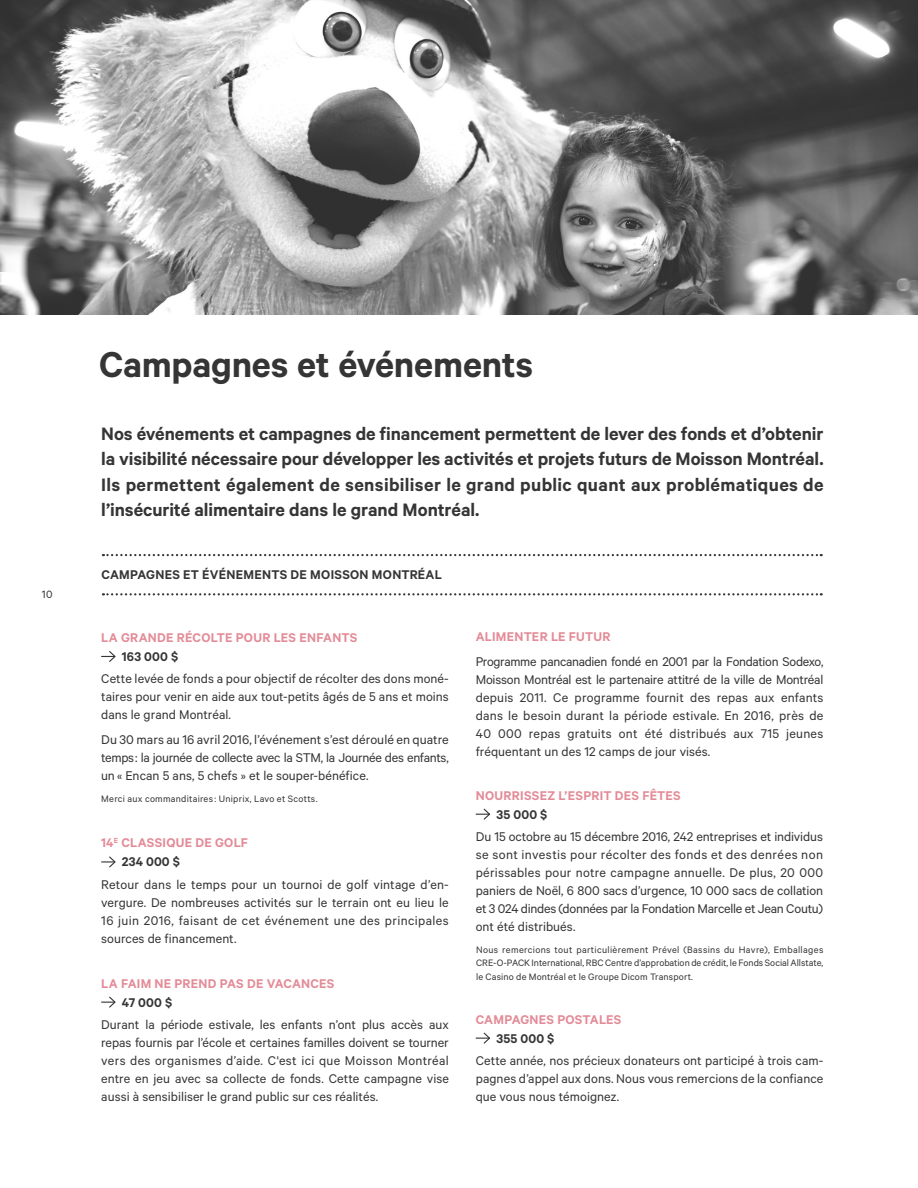
<style>
.page{position:relative;width:918px;height:1188px;background:#fff}
.page>*{position:absolute;margin:0;border:0;box-sizing:border-box;transform-origin:0 0}
.t1{font:600 40.5px "Calibre";letter-spacing:-.005em;color:#363536}
.t2{font:600 20.25px/25.5px "Calibre";color:#363536;text-align:justify}
.Sous-titres{font:14.25px/18px "Calibre";letter-spacing:.005em;color:#363536;text-align:justify}
.Sous-titres-2{font:600 14.25px "Calibre";letter-spacing:.02em;color:#e38b97}
.Sous-titres-3{font:600 14.25px "Calibre";letter-spacing:.015em;color:#363536}
.t3{font:12px "Calibre";color:#363536}
.Sous-titres-4{font:10.5px/13.5px "Calibre";letter-spacing:.015em;color:#363536;text-align:justify}
</style>
<div class="page">
<img style="left:0;top:0;width:918px;height:314px">
<svg style="left:103px;top:593px;width:719px;height:2px"></svg>
<svg style="left:103px;top:554px;width:719px;height:2px"></svg>
<svg style="left:476px;top:1032px;width:15px;height:12px"></svg>
<svg style="left:101px;top:996px;width:15px;height:12px"></svg>
<svg style="left:101px;top:856px;width:15px;height:12px"></svg>
<svg style="left:476px;top:808px;width:15px;height:12px"></svg>
<svg style="left:101px;top:651px;width:15px;height:11px"></svg>
<p class="t3" style="left:42px;top:587px;width:12px">10</p>
<p class="t1" style="left:99px;top:340px;width:436px">Campagnes et événements</p>
<p class="t2" style="left:101px;top:420px;width:724px">Nos événements et campagnes de financement permettent de lever des fonds et d’obtenir la visibilité nécessaire pour développer les activités et projets futurs de Moisson Montréal.<br>Ils permettent également de sensibiliser le grand public quant aux problématiques de l’insécurité alimentaire dans le grand Montréal.</p>
<p class="Sous-titres-3" style="left:102px;top:566px;width:342px">CAMPAGNES ET ÉVÉNEMENTS DE MOISSON MONTRÉAL</p>
<p class="Sous-titres-2" style="left:101px;top:629px;width:258px">LA GRANDE RÉCOLTE POUR LES ENFANTS</p>
<p class="Sous-titres-3" style="left:122px;top:648px;width:58px">163 000 $</p>
<p class="Sous-titres" style="left:101px;top:669px;width:349px">Cette levée de fonds a pour objectif de récolter des dons moné&shy;taires pour venir en aide aux tout-petits âgés de 5 ans et moins dans le grand Montréal.</p>
<p class="Sous-titres" style="left:101px;top:730px;width:349px">Du 30 mars au 16 avril 2016, l’événement s’est déroulé en quatre temps: la journée de collecte avec la STM, la Journée des enfants, un « Encan 5 ans, 5 chefs » et le souper-bénéfice.</p>
<p class="Sous-titres-4" style="left:101px;top:791px;width:218px">Merci aux commanditaires : Uniprix, Lavo et Scotts.</p>
<p class="Sous-titres-2" style="left:101px;top:835px;width:148px">14<sup>E</sup> CLASSIQUE DE GOLF</p>
<p class="Sous-titres-3" style="left:122px;top:854px;width:60px">234 000 $</p>
<p class="Sous-titres" style="left:101px;top:875px;width:349px">Retour dans le temps pour un tournoi de golf vintage d’en&shy;vergure. De nombreuses activités sur le terrain ont eu lieu le 16 juin 2016, faisant de cet événement une des principales sources de financement.</p>
<p class="Sous-titres-2" style="left:101px;top:975px;width:235px">LA FAIM NE PREND PAS DE VACANCES</p>
<p class="Sous-titres-3" style="left:122px;top:994px;width:52px">47 000 $</p>
<p class="Sous-titres" style="left:101px;top:1015px;width:349px">Durant la période estivale, les enfants n’ont plus accès aux repas fournis par l’école et certaines familles doivent se tourner vers des organismes d’aide. C'est ici que Moisson Montréal entre en jeu avec sa collecte de fonds. Cette campagne vise aussi à sensibiliser le grand public sur ces réalités.</p>
<p class="Sous-titres-2" style="left:476px;top:629px;width:136px">ALIMENTER LE FUTUR</p>
<p class="Sous-titres" style="left:476px;top:652px;width:349px">Programme pancanadien fondé en 2001 par la Fondation Sodexo, Moisson Montréal est le partenaire attitré de la ville de Montréal depuis 2011. Ce programme fournit des repas aux enfants dans le besoin durant la période estivale. En 2016, près de 40 000 repas gratuits ont été distribués aux 715 jeunes fréquentant un des 12 camps de jour visés.</p>
<p class="Sous-titres-2" style="left:476px;top:787px;width:206px">NOURRISSEZ L’ESPRIT DES FÊTES</p>
<p class="Sous-titres-3" style="left:496px;top:806px;width:52px">35 000 $</p>
<p class="Sous-titres" style="left:476px;top:827px;width:349px">Du 15 octobre au 15 décembre 2016, 242 entreprises et individus se sont investis pour récolter des fonds et des denrées non périssables pour notre campagne annuelle. De plus, 20 000 paniers de Noël, 6 800 sacs d’urgence, 10 000 sacs de collation et 3 024 dindes (données par la Fondation Marcelle et Jean Coutu) ont été distribués.</p>
<p class="Sous-titres-4" style="left:476px;top:942px;width:349px">Nous remercions tout particulièrement Prével (Bassins du Havre), Emballages CRE-O-PACK International, RBC Centre d’approbation de crédit, le Fonds Social Allstate, le Casino de Montréal et le Groupe Dicom Transport.</p>
<p class="Sous-titres-2" style="left:476px;top:1011px;width:147px">CAMPAGNES POSTALES</p>
<p class="Sous-titres-3" style="left:496px;top:1030px;width:60px">355 000 $</p>
<p class="Sous-titres" style="left:476px;top:1051px;width:349px">Cette année, nos précieux donateurs ont participé à trois cam&shy;pagnes d’appel aux dons. Nous vous remercions de la confiance que vous nous témoignez.</p>
</div>
